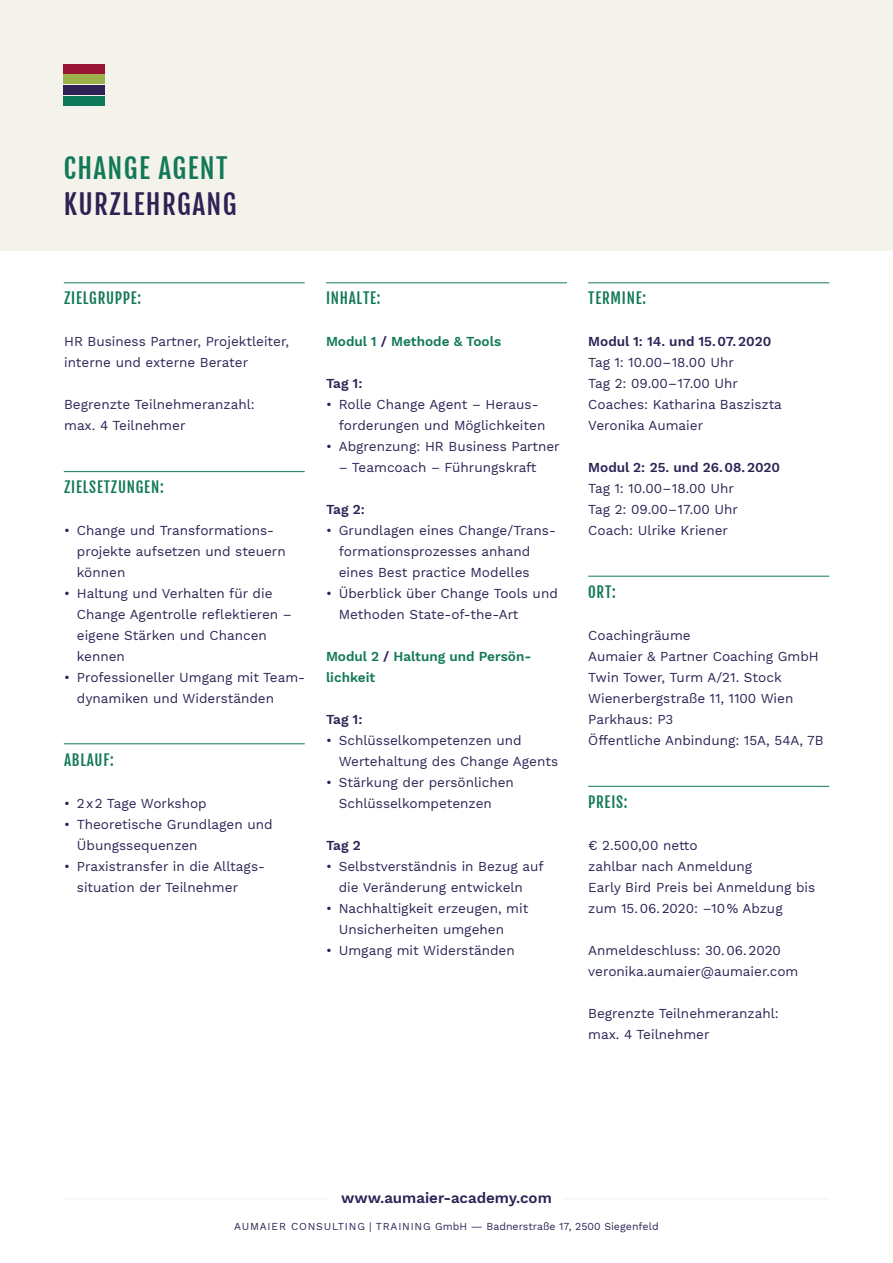
<style>
.page{position:relative;width:893px;height:1263px;background:#fff}
.page>*{position:absolute;margin:0;border:0;box-sizing:border-box;transform-origin:0 0}
.t1{font:27px "Fjalla One";letter-spacing:.05em;color:#2e2255}
.t2{font:27px "Fjalla One";letter-spacing:.05em;color:#127958}
.t3{font:15px "Fjalla One";letter-spacing:.05em;color:#127958}
.t4{font:600 15px "Work Sans";color:#2e2255}
.t5{font:13.5px/21px "Work Sans";color:#2e2255}
.t6{font:600 13.5px "Work Sans";color:#2e2255}
.t7{font:600 13.5px/21px "Work Sans";color:#127958}
.t8{font:10.5px "Work Sans";letter-spacing:.005em;color:#2e2255}
.s1{color:#2e2255}
</style>
<div class="page">
<div style="left:0;top:0;width:893px;height:251px;background:#f3f2eb"></div>
<div style="left:63px;top:96px;width:42px;height:10px;background:#0c7959"></div>
<div style="left:63px;top:85px;width:42px;height:10px;background:#302255"></div>
<div style="left:63px;top:75px;width:42px;height:9px;background:#9bb24a"></div>
<div style="left:63px;top:64px;width:42px;height:9px;background:#9a1535"></div>
<hr style="left:64px;top:471px;width:241px;height:1px;background:#127958">
<hr style="left:64px;top:743px;width:241px;height:1px;background:#127958">
<hr style="left:588px;top:576px;width:241px;height:1px;background:#127958">
<hr style="left:588px;top:786px;width:241px;height:1px;background:#127958">
<hr style="left:588px;top:282px;width:241px;height:1px;background:#127958">
<hr style="left:326px;top:282px;width:241px;height:1px;background:#127958">
<hr style="left:64px;top:282px;width:241px;height:1px;background:#127958">
<hr style="left:64px;top:1198px;width:266px;height:1px;background:#f3f2eb">
<hr style="left:563px;top:1198px;width:266px;height:1px;background:#f3f2eb">
<h1 class="t2" style="left:64px;top:151px;width:165px">CHANGE AGENT</h1>
<h1 class="t1" style="left:64px;top:187px;width:174px">KURZLEHRGANG</h1>
<p class="t3" style="left:64px;top:289px;width:79px">ZIELGRUPPE:</p>
<p class="t5" style="left:64px;top:332px;width:226px">HR Business Partner, Projektleiter, interne und externe Berater</p>
<p class="t5" style="left:64px;top:395px;width:192px">Begrenzte Teilnehmeranzahl: max. 4 Teilnehmer</p>
<p class="t3" style="left:64px;top:478px;width:101px">ZIELSETZUNGEN:</p>
<p class="t5" style="left:77px;top:521px;width:210px;text-indent:-13px">• Change und Transformations&shy;projekte aufsetzen und steuern können</p>
<p class="t5" style="left:77px;top:584px;width:216px;text-indent:-13px">• Haltung und Verhalten für die<br>Change Agentrolle reflektieren – eigene Stärken und Chancen kennen</p>
<p class="t5" style="left:77px;top:668px;width:230px;text-indent:-13px">• Professioneller Umgang mit Team&shy;dynamiken und Widerständen</p>
<p class="t3" style="left:64px;top:751px;width:51px">ABLAUF:</p>
<p class="t5" style="left:64px;top:794px;width:144px">• 2x2 Tage Workshop</p>
<p class="t5" style="left:77px;top:815px;width:197px;text-indent:-13px">• Theoretische Grundlagen und<br>Übungssequenzen</p>
<p class="t5" style="left:77px;top:857px;width:190px;text-indent:-13px">• Praxistransfer in die Alltags&shy;situation der Teilnehmer</p>
<p class="t3" style="left:326px;top:289px;width:56px">INHALTE:</p>
<p class="t7" style="left:326px;top:332px;width:177px">Modul 1 <span class="s1">/</span> Methode &amp; Tools</p>
<p class="t6" style="left:326px;top:376px;width:38px">Tag 1:</p>
<p class="t5" style="left:339px;top:395px;width:208px;text-indent:-13px">• Rolle Change Agent – Heraus&shy;forderungen und Möglichkeiten</p>
<p class="t5" style="left:326px;top:437px;width:235px">• Abgrenzung: HR Business Partner</p>
<p class="t5" style="left:339px;top:458px;width:199px">– Teamcoach – Führungskraft</p>
<p class="t6" style="left:326px;top:502px;width:40px">Tag 2:</p>
<p class="t5" style="left:339px;top:521px;width:219px;text-indent:-13px">• Grundlagen eines Change/Trans&shy;formationsprozesses anhand eines Best practice Modelles</p>
<p class="t5" style="left:339px;top:584px;width:221px;text-indent:-13px">• Überblick über Change Tools und<br>Methoden State-of-the-Art</p>
<p class="t7" style="left:326px;top:647px;width:207px">Modul 2 <span class="s1">/</span> Haltung und Persön&shy;lichkeit</p>
<p class="t6" style="left:326px;top:712px;width:38px">Tag 1:</p>
<p class="t5" style="left:339px;top:731px;width:221px;text-indent:-13px">• Schlüsselkompetenzen und<br>Wertehaltung des Change Agents</p>
<p class="t5" style="left:339px;top:773px;width:177px;text-indent:-13px">• Stärkung der persönlichen<br>Schlüsselkompetenzen</p>
<p class="t6" style="left:326px;top:838px;width:36px">Tag 2</p>
<p class="t5" style="left:326px;top:857px;width:219px;text-align:center">• Selbstverständnis in Bezug auf die Veränderung entwickeln</p>
<p class="t5" style="left:339px;top:899px;width:191px;text-indent:-13px">• Nachhaltigkeit erzeugen, mit<br>Unsicherheiten umgehen</p>
<p class="t5" style="left:326px;top:941px;width:190px">• Umgang mit Widerständen</p>
<p class="t3" style="left:588px;top:289px;width:59px">TERMINE:</p>
<p class="t6" style="left:588px;top:334px;width:184px">Modul 1: 14. und 15.07.2020</p>
<p class="t5" style="left:588px;top:353px;width:195px">Tag 1: 10.00–18.00 Uhr<br>Tag 2: 09.00–17.00 Uhr<br>Coaches: Katharina Basziszta<br>Veronika Aumaier</p>
<p class="t6" style="left:588px;top:460px;width:193px">Modul 2: 25. und 26.08.2020</p>
<p class="t5" style="left:588px;top:479px;width:151px">Tag 1: 10.00–18.00 Uhr<br>Tag 2: 09.00–17.00 Uhr<br>Coach: Ulrike Kriener</p>
<p class="t3" style="left:588px;top:583px;width:29px">ORT:</p>
<p class="t5" style="left:588px;top:626px;width:237px">Coachingräume<br>Aumaier &amp; Partner Coaching GmbH<br>Twin Tower, Turm A/21. Stock<br>Wienerbergstraße 11, 1100 Wien<br>Parkhaus: P3<br>Öffentliche Anbindung: 15A, 54A, 7B</p>
<p class="t3" style="left:588px;top:793px;width:41px">PREIS:</p>
<p class="t5" style="left:588px;top:836px;width:229px">€ 2.500,00 netto<br>zahlbar nach Anmeldung<br>Early Bird Preis bei Anmeldung bis zum 15.06.2020: –10% Abzug</p>
<p class="t5" style="left:588px;top:941px;width:212px">Anmeldeschluss: 30.06.2020 veronika.aumaier@aumaier.com</p>
<p class="t5" style="left:588px;top:1004px;width:192px">Begrenzte Teilnehmeranzahl: max. 4 Teilnehmer</p>
<p class="t4" style="left:341px;top:1189px;width:212px">www.aumaier-academy.com</p>
<p class="t8" style="left:234px;top:1220px;width:426px">AUMAIER CONSULTING | TRAINING GmbH –– Badnerstraße 17, 2500 Siegenfeld</p>
</div>
